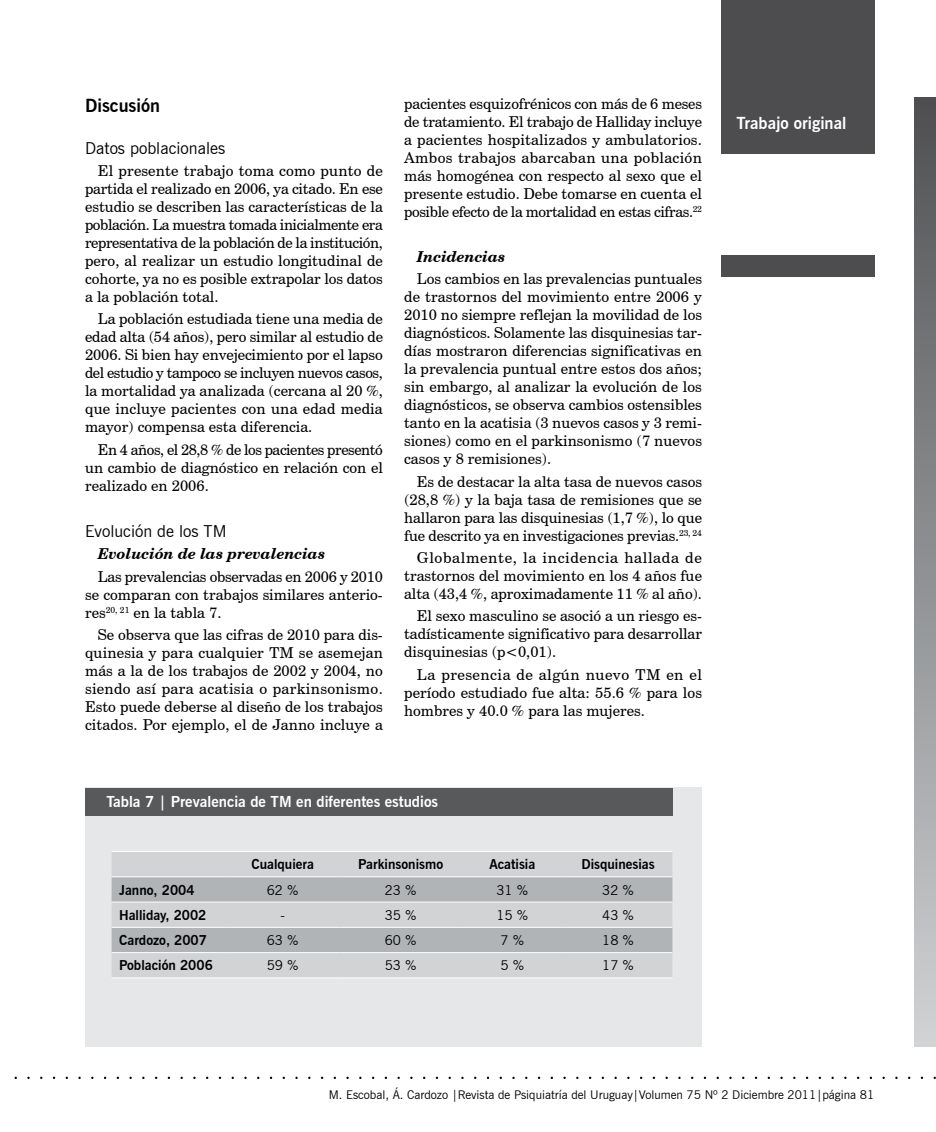
<style>
.page{position:relative;width:936px;height:1132px;background:#fff}
.page>*{position:absolute;margin:0;border:0;box-sizing:border-box;transform-origin:0 0}
.t1{font:700 18px "News Gothic BT";color:#000}
.t2{font:16.5px "News Gothic BT";color:#000}
.t3{font:700 16.5px "News Gothic BT";color:#fff}
.t4{font:15px/18px "Century Schoolbook BT";color:#000;text-align:justify}
.t5{font:700 15px "News Gothic BT";color:#fff}
.t6{font:italic 700 15px "Century Schoolbook BT";color:#000}
.t7{font:700 13.5px "News Gothic BT";color:#000}
.t8{font:13.5px "News Gothic BT";color:#000}
.t9{font:12px "News Gothic BT";color:#000}
</style>
<div class="page">
<div style="left:721px;top:0;width:153px;height:153px;background:#4d4d4f"></div>
<div style="left:721px;top:255px;width:153px;height:21px;background:#4d4d4f"></div>
<div style="left:914px;top:98px;width:21px;height:948px;background:linear-gradient(to bottom,#4f5053,#cfd2d4)"></div>
<div style="left:85px;top:787px;width:617px;height:259px;background:#e6e7e8"></div>
<div style="left:85px;top:787px;width:588px;height:28px;background:#58595b"></div>
<div style="left:112px;top:851px;width:560px;height:126px;background:#d1d3d4"></div>
<svg style="left:112px;top:877px;width:560px;height:74px;background:#bdbfc1"></svg>
<hr style="left:112px;top:850px;width:113px;height:1px;background:#fff">
<hr style="left:225px;top:850px;width:115px;height:1px;background:#fff">
<hr style="left:340px;top:850px;width:121px;height:1px;background:#fff">
<hr style="left:461px;top:850px;width:102px;height:1px;background:#fff">
<hr style="left:563px;top:850px;width:109px;height:1px;background:#fff">
<hr style="left:112px;top:977px;width:113px;height:1px;background:#fff">
<hr style="left:225px;top:977px;width:115px;height:1px;background:#fff">
<hr style="left:340px;top:977px;width:121px;height:1px;background:#fff">
<hr style="left:461px;top:977px;width:102px;height:1px;background:#fff">
<hr style="left:563px;top:977px;width:109px;height:1px;background:#fff">
<hr style="left:112px;top:876px;width:113px;height:1px;background:#fff">
<hr style="left:225px;top:876px;width:115px;height:1px;background:#fff">
<hr style="left:340px;top:876px;width:121px;height:1px;background:#fff">
<hr style="left:461px;top:876px;width:102px;height:1px;background:#fff">
<hr style="left:563px;top:876px;width:109px;height:1px;background:#fff">
<hr style="left:112px;top:901px;width:113px;height:1px;background:#fff">
<hr style="left:225px;top:901px;width:115px;height:1px;background:#fff">
<hr style="left:340px;top:901px;width:121px;height:1px;background:#fff">
<hr style="left:461px;top:901px;width:102px;height:1px;background:#fff">
<hr style="left:563px;top:901px;width:109px;height:1px;background:#fff">
<hr style="left:112px;top:926px;width:113px;height:1px;background:#fff">
<hr style="left:225px;top:926px;width:115px;height:1px;background:#fff">
<hr style="left:340px;top:926px;width:121px;height:1px;background:#fff">
<hr style="left:461px;top:926px;width:102px;height:1px;background:#fff">
<hr style="left:563px;top:926px;width:109px;height:1px;background:#fff">
<hr style="left:112px;top:951px;width:113px;height:1px;background:#fff">
<hr style="left:225px;top:951px;width:115px;height:1px;background:#fff">
<hr style="left:340px;top:951px;width:121px;height:1px;background:#fff">
<hr style="left:461px;top:951px;width:102px;height:1px;background:#fff">
<hr style="left:563px;top:951px;width:109px;height:1px;background:#fff">
<p class="t1" style="left:85px;top:94px;width:77px">Discusión</p>
<p class="t2" style="left:85px;top:138px;width:142px">Datos poblacionales</p>
<p class="t4" style="left:85px;top:161px;width:299px;text-indent:13px">El presente trabajo toma como punto de partida el realizado en 2006, ya citado. En ese estudio se describen las características de la población. La muestra tomada inicialmente era representativa de la población de la institución, pero, al realizar un estudio longitudinal de cohorte, ya no es posible extrapolar los datos a la población total.</p>
<p class="t4" style="left:85px;top:310px;width:299px;text-indent:13px">La población estudiada tiene una media de edad alta (54 años), pero similar al estudio de 2006. Si bien hay envejecimiento por el lapso del estudio y tampoco se incluyen nuevos casos, la mortalidad ya analizada (cercana al 20 %, que incluye pacientes con una edad media mayor) compensa esta diferencia.</p>
<p class="t4" style="left:85px;top:440px;width:299px;text-indent:13px">En 4 años, el 28,8 % de los pacientes presentó un cambio de diagnóstico en relación con el realizado en 2006.</p>
<p class="t2" style="left:85px;top:521px;width:143px">Evolución de los TM</p>
<p class="t6" style="left:98px;top:544px;width:229px">Evolución de las prevalencias</p>
<p class="t4" style="left:85px;top:567px;width:299px;text-indent:13px">Las prevalencias observadas en 2006 y 2010 se comparan con trabajos similares anterio‑ res<sup>20,</sup> <sup>21</sup> en la tabla 7.</p>
<p class="t4" style="left:85px;top:625px;width:299px;text-indent:13px">Se observa que las cifras de 2010 para dis‑ quinesia y para cualquier TM se asemejan más a la de los trabajos de 2002 y 2004, no siendo así para acatisia o parkinsonismo.<br>Esto puede deberse al diseño de los trabajos citados. Por ejemplo, el de Janno incluye a</p>
<p class="t4" style="left:404px;top:95px;width:299px">pacientes esquizofrénicos con más de 6 meses de tratamiento. El trabajo de Halliday incluye a pacientes hospitalizados y ambulatorios.<br>Ambos trabajos abarcaban una población más homogénea con respecto al sexo que el presente estudio. Debe tomarse en cuenta el posible efecto de la mortalidad en estas cifras.<sup>22</sup></p>
<p class="t6" style="left:417px;top:247px;width:90px">Incidencias</p>
<p class="t4" style="left:404px;top:269px;width:299px;text-indent:13px">Los cambios en las prevalencias puntuales de trastornos del movimiento entre 2006 y 2010 no siempre reflejan la movilidad de los diagnósticos. Solamente las disquinesias tar‑ días mostraron diferencias significativas en la prevalencia puntual entre estos dos años; sin embargo, al analizar la evolución de los diagnósticos, se observa cambios ostensibles tanto en la acatisia (3 nuevos casos y 3 remi‑ siones) como en el parkinsonismo (7 nuevos casos y 8 remisiones).</p>
<p class="t4" style="left:404px;top:472px;width:299px;text-indent:13px">Es de destacar la alta tasa de nuevos casos (28,8 %) y la baja tasa de remisiones que se hallaron para las disquinesias (1,7 %), lo que fue descrito ya en investigaciones previas.<sup>23,</sup> <sup>24</sup></p>
<p class="t4" style="left:404px;top:548px;width:299px;text-indent:13px">Globalmente, la incidencia hallada de trastornos del movimiento en los 4 años fue alta (43,4 %, aproximadamente 11 % al año).</p>
<p class="t4" style="left:404px;top:606px;width:299px;text-indent:13px">El sexo masculino se asoció a un riesgo es‑ tadísticamente significativo para desarrollar disquinesias (p&lt;0,01).</p>
<p class="t4" style="left:404px;top:664px;width:299px;text-indent:13px">La presencia de algún nuevo TM en el período estudiado fue alta: 55.6 % para los hombres y 40.0 % para las mujeres.</p>
<p class="t5" style="left:106px;top:792px;width:333px">Tabla 7 | Prevalencia de TM en diferentes estudios</p>
<p class="t7" style="left:251px;top:856px;width:64px">Cualquiera</p>
<p class="t7" style="left:358px;top:856px;width:86px">Parkinsonismo</p>
<p class="t7" style="left:489px;top:856px;width:47px">Acatisia</p>
<p class="t7" style="left:581px;top:856px;width:75px">Disquinesias</p>
<p class="t7" style="left:119px;top:881px;width:77px">Janno, 2004</p>
<p class="t8" style="left:267px;top:881px;width:33px">62 %</p>
<p class="t8" style="left:385px;top:881px;width:33px">23 %</p>
<p class="t8" style="left:496px;top:881px;width:33px">31 %</p>
<p class="t8" style="left:602px;top:881px;width:33px">32 %</p>
<p class="t7" style="left:119px;top:906px;width:89px">Halliday, 2002</p>
<p class="t8" style="left:385px;top:906px;width:33px">35 %</p>
<p class="t8" style="left:496px;top:906px;width:33px">15 %</p>
<p class="t8" style="left:602px;top:906px;width:33px">43 %</p>
<p class="t7" style="left:119px;top:931px;width:89px">Cardozo, 2007</p>
<p class="t8" style="left:267px;top:931px;width:33px">63 %</p>
<p class="t8" style="left:385px;top:931px;width:33px">60 %</p>
<p class="t8" style="left:500px;top:931px;width:25px">7 %</p>
<p class="t8" style="left:602px;top:931px;width:33px">18 %</p>
<p class="t7" style="left:119px;top:957px;width:95px">Población 2006</p>
<p class="t8" style="left:267px;top:957px;width:33px">59 %</p>
<p class="t8" style="left:385px;top:957px;width:33px">53 %</p>
<p class="t8" style="left:500px;top:957px;width:25px">5 %</p>
<p class="t8" style="left:602px;top:957px;width:33px">17 %</p>
<p class="t3" style="left:736px;top:113px;width:111px">Trabajo original</p>
<p class="t9" style="left:329px;top:1086px;width:547px">M. Escobal, Á. Cardozo |Revista de Psiquiatría del Uruguay|Volumen 75 Nº 2 Diciembre 2011|página 81</p>
</div>
